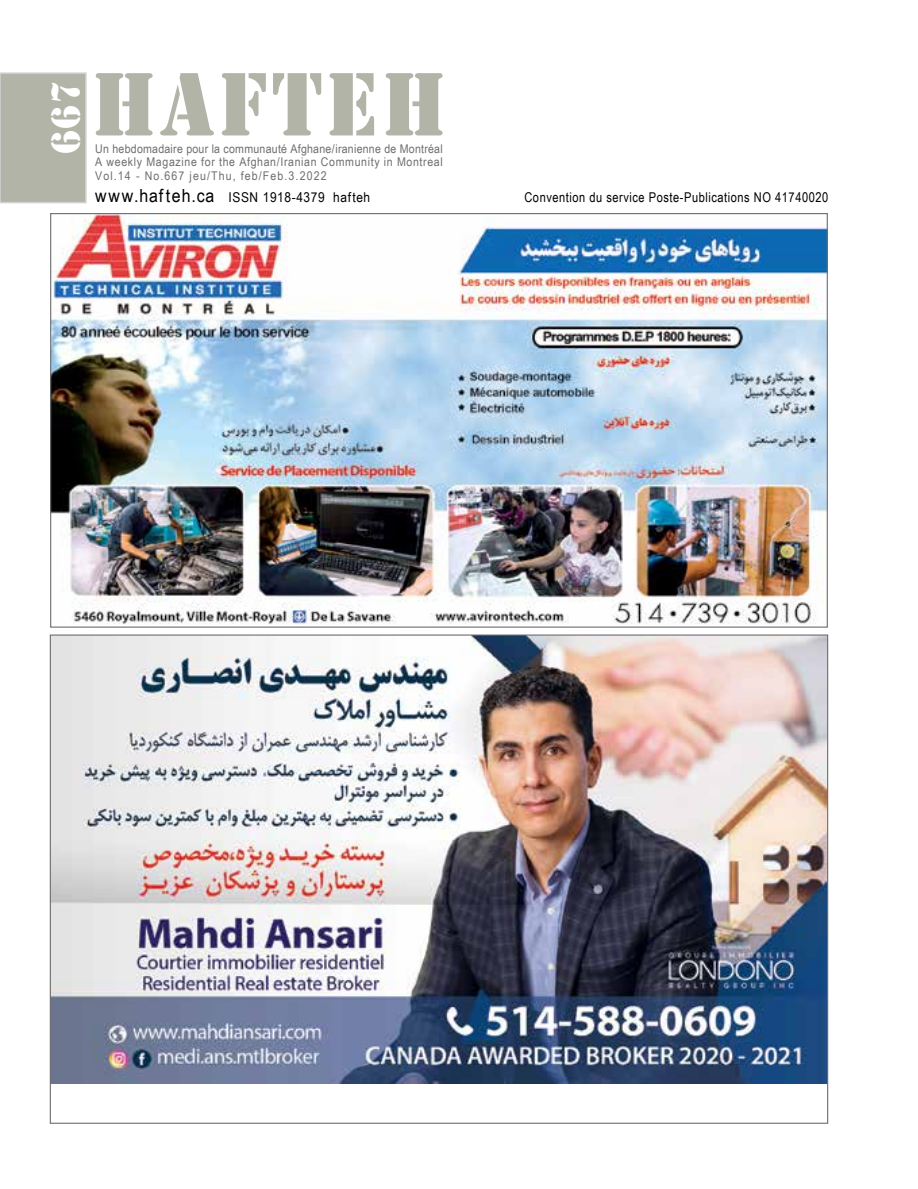
<style>
.page{position:relative;width:918px;height:1189px;background:#fff}
.page>*{position:absolute;margin:0;border:0;box-sizing:border-box;transform-origin:0 0}
.t1{font:83.25px "Stencil Std";letter-spacing:.05em;color:#b1b4a6;scale:.93 1}
.t2{font:37.5px "Stencil Std";color:#fff}
.t3{font:18px "Arial Narrow";letter-spacing:.07em;color:#000;scale:1.08 1}
.t4{font:13.5px "Arial Narrow";letter-spacing:.04em;color:#000}
.t5{font:13.5px "Arial Narrow";letter-spacing:.04em;color:#000;scale:1.08 1}
.t6{font:12px/13px "Arial Narrow";letter-spacing:.05em;color:#6d6e71;text-align:justify;scale:1.08 1}
</style>
<div class="page">
<div style="left:0;top:73px;width:86px;height:130px;background:#b1b4a6"></div>
<div style="left:0;top:72px;width:87px;height:131px;border:2px solid #d1d2d3"></div>
<img style="left:52px;top:215px;width:774px;height:409px">
<img style="left:52px;top:636px;width:774px;height:448px">
<h2 class="t2" style="left:41px;top:153px;width:75px;rotate:-90deg">667</h2>
<h1 class="t1" style="left:91px;top:51px;width:384px">HafteH</h1>
<p class="t6" style="left:95px;top:142px;width:323px">Un hebdomadaire pour la communauté Afghane/iranienne de Montréal A weekly Magazine for the Afghan/Iranian Community in Montreal Vol.14 - No.667 jeu/Thu, feb/Feb.3.2022</p>
<p class="t5" style="left:333px;top:188px;width:36px">hafteh</p>
<h3 class="t3" style="left:95px;top:183px;width:112px">www.hafteh.ca</h3>
<p class="t5" style="left:229px;top:188px;width:91px">ISSN 1918-4379</p>
<p class="t4" style="left:524px;top:187px;width:305px">Convention du service Poste-Publications NO 41740020</p>
</div>
